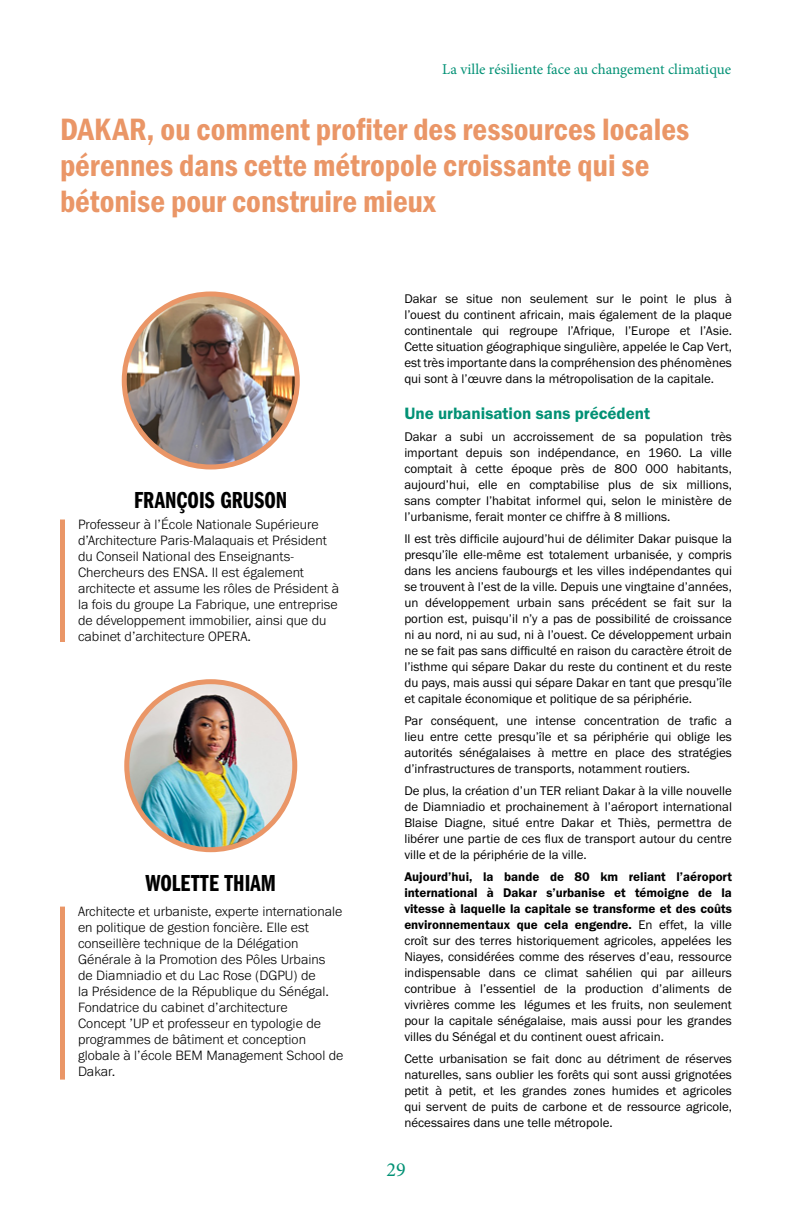
<style>
.page{position:relative;width:792px;height:1224px;background:#fff}
.page>*{position:absolute;margin:0;border:0;box-sizing:border-box;transform-origin:0 0}
.t1{font:32px/36px "Franklin Gothic URW Con Dem";color:#ea9667}
.t2{font:24px "Franklin Gothic URW Com Dem";color:#000}
.t3{font:20px "Minion Pro";color:#029175}
.t4{font:17px "Franklin Gothic URW Dem";color:#029175}
.t5{font:15px "Minion Pro";color:#029175}
.t6{font:300 14px/16px "Franklin Gothic URW";color:#000}
.t7{font:13px/16px "Franklin Gothic URW Boo";color:#000;text-align:justify}
.t8{font:13px/16px "Franklin Gothic URW Dem";color:#000;text-align:justify}
.s1{font-family:"Franklin Gothic URW Boo"}
</style>
<div class="page">
<img style="left:124px;top:294px;width:173px;height:173px;border-radius:86px">
<div style="left:122px;top:292px;width:178px;height:178px;border:5px solid #ea9667;border-radius:50%"></div>
<div style="left:60px;top:520px;width:5px;height:122px;background:#ea9667"></div>
<img style="left:127px;top:682px;width:168px;height:168px;border-radius:84px">
<div style="left:124px;top:679px;width:173px;height:173px;border:5px solid #ea9667;border-radius:50%"></div>
<div style="left:60px;top:907px;width:5px;height:173px;background:#ea9667"></div>
<p class="t5" style="left:442px;top:59px;width:291px">La ville résiliente face au changement climatique</p>
<h1 class="t1" style="left:60px;top:110px;width:631px">DAKAR, ou comment profiter des ressources locales pérennes dans cette métropole croissante qui se bétonise pour construire mieux</h1>
<h2 class="t2" style="left:134px;top:483px;width:154px">FRANÇOIS GRUSON</h2>
<p class="t6" style="left:78px;top:516px;width:263px">Professeur à l’École Nationale Supérieure d’Architecture Paris-Malaquais et Président du Conseil National des Enseignants-Chercheurs des ENSA. Il est également architecte et assume les rôles de Président à la fois du groupe La Fabrique, une entreprise de développement immobilier, ainsi que du cabinet d’architecture OPERA.</p>
<h2 class="t2" style="left:146px;top:867px;width:132px">WOLETTE THIAM</h2>
<p class="t6" style="left:78px;top:903px;width:267px">Architecte et urbaniste, experte internationale en politique de gestion foncière. Elle est conseillère technique de la Délégation Générale à la Promotion des Pôles Urbains de Diamniadio et du Lac Rose (DGPU) de<br>la Présidence de la République du Sénégal.<br>Fondatrice du cabinet d’architecture<br>Concept ’UP et professeur en typologie de programmes de bâtiment et conception globale à l’école BEM Management School de Dakar.</p>
<p class="t7" style="left:404px;top:290px;width:329px">Dakar se situe non seulement sur le point le plus à l’ouest du continent africain, mais également de la plaque continentale qui regroupe l’Afrique, l’Europe et l’Asie.<br>Cette situation géographique singulière, appelée le Cap Vert, est très importante dans la compréhension des phénomènes qui sont à l’œuvre dans la métropolisation de la capitale.</p>
<h3 class="t4" style="left:404px;top:403px;width:247px">Une urbanisation sans précédent</h3>
<p class="t7" style="left:404px;top:428px;width:329px">Dakar a subi un accroissement de sa population très important depuis son indépendance, en 1960. La ville comptait à cette époque près de 800 000 habitants, aujourd’hui, elle en comptabilise plus de six millions, sans compter l’habitat informel qui, selon le ministère de l’urbanisme, ferait monter ce chiffre à 8 millions.</p>
<p class="t7" style="left:404px;top:530px;width:329px">Il est très difficile aujourd’hui de délimiter Dakar puisque la presqu’île elle-même est totalement urbanisée, y compris dans les anciens faubourgs et les villes indépendantes qui se trouvent à l’est de la ville. Depuis une vingtaine d’années, un développement urbain sans précédent se fait sur la portion est, puisqu’il n’y a pas de possibilité de croissance ni au nord, ni au sud, ni à l’ouest. Ce développement urbain ne se fait pas sans difficulté en raison du caractère étroit de l’isthme qui sépare Dakar du reste du continent et du reste du pays, mais aussi qui sépare Dakar en tant que presqu’île et capitale économique et politique de sa périphérie.</p>
<p class="t7" style="left:404px;top:712px;width:329px">Par conséquent, une intense concentration de trafic a lieu entre cette presqu’île et sa périphérie qui oblige les autorités sénégalaises à mettre en place des stratégies d’infrastructures de transports, notamment routiers.</p>
<p class="t7" style="left:404px;top:782px;width:329px">De plus, la création d’un TER reliant Dakar à la ville nouvelle de Diamniadio et prochainement à l’aéroport international Blaise Diagne, situé entre Dakar et Thiès, permettra de libérer une partie de ces flux de transport autour du centre ville et de la périphérie de la ville.</p>
<p class="t8" style="left:404px;top:868px;width:329px">Aujourd’hui, la bande de 80 km reliant l’aéroport international à Dakar s’urbanise et témoigne de la vitesse à laquelle la capitale se transforme et des coûts environnementaux que cela engendre. <span class="s1">En effet, la ville</span></p>
<p class="t7" style="left:404px;top:932px;width:329px">croît sur des terres historiquement agricoles, appelées les Niayes, considérées comme des réserves d’eau, ressource indispensable dans ce climat sahélien qui par ailleurs contribue à l’essentiel de la production d’aliments de vivrières comme les légumes et les fruits, non seulement pour la capitale sénégalaise, mais aussi pour les grandes villes du Sénégal et du continent ouest africain.</p>
<p class="t7" style="left:404px;top:1050px;width:329px">Cette urbanisation se fait donc au détriment de réserves naturelles, sans oublier les forêts qui sont aussi grignotées petit à petit, et les grandes zones humides et agricoles qui servent de puits de carbone et de ressource agricole, nécessaires dans une telle métropole.</p>
<h3 class="t3" style="left:386px;top:1156px;width:21px">29</h3>
</div>
